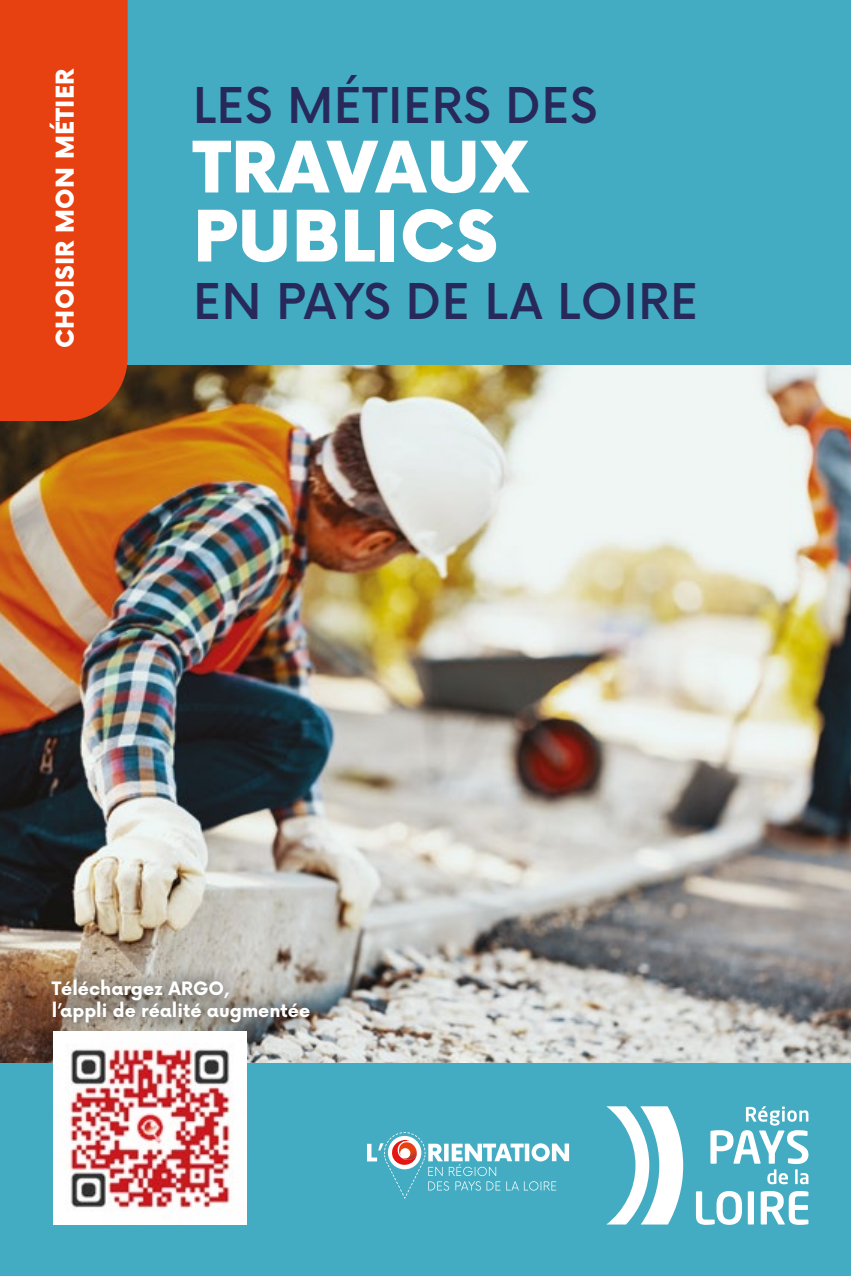
<style>
.page{position:relative;width:851px;height:1276px;background:#fff}
.page>*{position:absolute;margin:0;border:0;box-sizing:border-box;transform-origin:0 0}
.t1{font:900 69px/69px "Now";letter-spacing:.015em;color:#fff}
.t2{font:500 48px "Now";letter-spacing:.015em;color:#28295b}
.t3{font:900 24px "Now";letter-spacing:.015em;color:#fff}
.t4{font:700 18px/21.6px "Now";color:#fff}
</style>
<div class="page">
<div style="left:0;top:0;width:850px;height:366px;background:#43acc2"></div>
<div style="left:0;top:1062px;width:850px;height:214px;background:#43acc2"></div>
<img style="left:0;top:366px;width:850px;height:696px">
<svg style="left:606px;top:1106px;width:77px;height:118px"></svg>
<svg style="left:695px;top:1191px;width:46px;height:33px"></svg>
<div style="left:747px;top:1191px;width:6px;height:33px;background:#fff"></div>
<svg style="left:760px;top:1191px;width:48px;height:33px"></svg>
<svg style="left:710px;top:1106px;width:98px;height:78px"></svg>
<svg style="left:367px;top:1132px;width:202px;height:67px"></svg>
<div style="left:0;top:0;width:128px;height:421px;background:#e74011"></div>
<div style="left:35px;top:963px;width:291px;height:76px;background:#000;opacity:.75"></div>
<img style="left:53px;top:1032px;width:193px;height:192px">
<h3 class="t3" style="left:48px;top:348px;width:281px;rotate:-90deg">CHOISIR MON MÉTIER</h3>
<h2 class="t2" style="left:193px;top:69px;width:405px">LES MÉTIERS DES</h2>
<h1 class="t1" style="left:193px;top:133px;width:336px">TRAVAUX<br>PUBLICS</h1>
<h2 class="t2" style="left:193px;top:264px;width:506px">EN PAYS DE LA LOIRE</h2>
<p class="t4" style="left:52px;top:977px;width:260px">Téléchargez ARGO,<br>l’appli de réalité augmentée</p>
</div>
